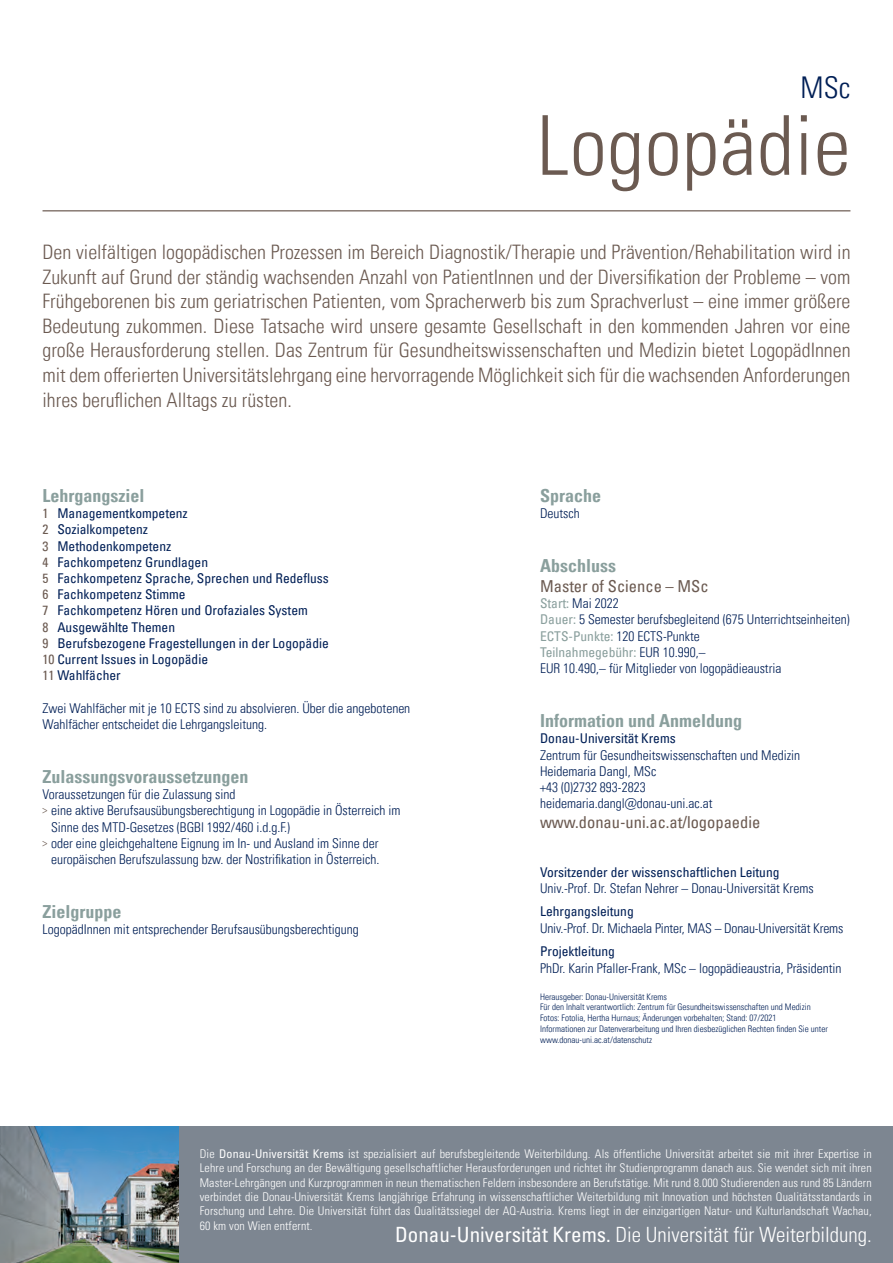
<style>
.page{position:relative;width:893px;height:1263px;background:#fff}
.page>*{position:absolute;margin:0;border:0;box-sizing:border-box;transform-origin:0 0}
.t1{font:300 condensed 82.5px "Univers LT Pro";letter-spacing:.01em;color:#6b5a51}
.t2{font:300 condensed 30px "Univers LT Pro";color:#001f56}
.t3{font:300 condensed 21px "Univers";color:#fff}
.t4{font:300 condensed 19.95px/24.6px "Univers LT Pro";color:#6b5a51;text-align:justify}
.t5{font:700 condensed 18px "Univers LT Pro";color:#8a9f9d}
.t6{font:condensed 16.5px "Univers LT Pro";color:#6b5a51}
.t7{font:300 condensed 13.5px/16.2px "Univers LT Pro";color:#001f56}
.t8{font:condensed 13.5px/16.2px "Univers LT Pro";color:#001f56}
.t9{font:300 condensed 12px/14.4px "Univers";letter-spacing:.01em;color:#fff;text-align:justify}
.t10{font:300 condensed 9px/10.8px "Univers LT Pro";color:#001f56}
.s1{color:#6b5a51}
.s2{font-weight:400;color:#8a9f9d}
.s3{font-weight:400}
</style>
<div class="page">
<div style="left:0;top:1127px;width:893px;height:136px;background:#7d8691"></div>
<img style="left:0;top:1127px;width:179px;height:136px">
<hr style="left:43px;top:210px;width:807px;height:1px;background:#6b5a51">
<h2 class="t2" style="left:800px;top:67px;width:52px">MSc</h2>
<h1 class="t1" style="left:537px;top:90px;width:315px">Logopädie</h1>
<p class="t4" style="left:43px;top:239px;width:809px">Den vielfältigen logopädischen Prozessen im Bereich Diagnostik/Therapie und Prävention/Rehabilitation wird in Zukunft auf Grund der ständig wachsenden Anzahl von PatientInnen und der Diversifikation der Probleme – vom Frühgeborenen bis zum geriatrischen Patienten, vom Spracherwerb bis zum Sprachverlust – eine immer größere Bedeutung zukommen. Diese Tatsache wird unsere gesamte Gesellschaft in den kommenden Jahren vor eine große Herausforderung stellen. Das Zentrum für Gesundheitswissenschaften und Medizin bietet LogopädInnen mit dem offerierten Universitätslehrgang eine hervorragende Möglichkeit sich für die wachsenden Anforderungen ihres beruflichen Alltags zu rüsten.</p>
<h3 class="t5" style="left:43px;top:485px;width:103px">Lehrgangsziel</h3>
<p class="t8" style="left:43px;top:505px;width:288px"><span class="s1">1</span> Managementkompetenz<br><span class="s1">2</span> Sozialkompetenz<br><span class="s1">3</span> Methodenkompetenz<br><span class="s1">4</span> Fachkompetenz Grundlagen<br><span class="s1">5</span> Fachkompetenz Sprache, Sprechen und Redefluss<br><span class="s1">6</span> Fachkompetenz Stimme<br><span class="s1">7</span> Fachkompetenz Hören und Orofaziales System<br><span class="s1">8</span> Ausgewählte Themen<br><span class="s1">9</span> Berufsbezogene Fragestellungen in der Logopädie<br><span class="s1">10</span> Current Issues in Logopädie<br><span class="s1">11</span> Wahlfächer</p>
<p class="t7" style="left:43px;top:699px;width:369px">Zwei Wahlfächer mit je 10 ECTS sind zu absolvieren. Über die angebotenen<br>Wahlfächer entscheidet die Lehrgangsleitung.</p>
<h3 class="t5" style="left:43px;top:765px;width:207px">Zulassungsvoraussetzungen</h3>
<p class="t7" style="left:43px;top:785px;width:194px">Voraussetzungen für die Zulassung sind</p>
<p class="t7" style="left:43px;top:802px;width:359px"><span class="s1">&gt;</span> eine aktive Berufsausübungsberechtigung in Logopädie in Österreich im</p>
<p class="t7" style="left:51px;top:818px;width:241px">Sinne des MTD-Gesetzes (BGBl 1992/460 i.d.g.F.)</p>
<p class="t7" style="left:43px;top:834px;width:338px"><span class="s1">&gt;</span> oder eine gleichgehaltene Eignung im In- und Ausland im Sinne der</p>
<p class="t7" style="left:51px;top:850px;width:330px">europäischen Berufszulassung bzw. der Nostrifikation in Österreich.</p>
<h3 class="t5" style="left:43px;top:900px;width:81px">Zielgruppe</h3>
<p class="t7" style="left:43px;top:920px;width:318px">LogopädInnen mit entsprechender Berufsausübungsberechtigung</p>
<h3 class="t5" style="left:540px;top:485px;width:63px">Sprache</h3>
<p class="t7" style="left:540px;top:505px;width:41px">Deutsch</p>
<h3 class="t5" style="left:540px;top:555px;width:77px">Abschluss</h3>
<p class="t6" style="left:540px;top:576px;width:170px">Master of Science – MSc</p>
<p class="t7" style="left:540px;top:595px;width:311px"><span class="s2">Start:</span> Mai 2022<br><span class="s2">Dauer:</span> 5 Semester berufsbegleitend (675 Unterrichtseinheiten)<br><span class="s2">ECTS-Punkte:</span> 120 ECTS-Punkte<br><span class="s2">Teilnahmegebühr:</span> EUR 10.990,–<br>EUR 10.490,– für Mitglieder von logopädieaustria</p>
<h3 class="t5" style="left:540px;top:710px;width:203px">Information und Anmeldung</h3>
<p class="t8" style="left:540px;top:730px;width:137px">Donau-Universität Krems</p>
<p class="t7" style="left:540px;top:746px;width:262px">Zentrum für Gesundheitswissenschaften und Medizin Heidemaria Dangl, MSc<br>+43 (0)2732 893-2823 heidemaria.dangl@donau-uni.ac.at</p>
<p class="t6" style="left:540px;top:811px;width:222px">www.donau-uni.ac.at/logopaedie</p>
<p class="t8" style="left:540px;top:863px;width:241px">Vorsitzender der wissenschaftlichen Leitung</p>
<p class="t7" style="left:540px;top:879px;width:275px">Univ.-Prof. Dr. Stefan Nehrer – Donau-Universität Krems</p>
<p class="t8" style="left:540px;top:903px;width:95px">Lehrgangsleitung</p>
<p class="t7" style="left:540px;top:919px;width:305px">Univ.-Prof. Dr. Michaela Pinter, MAS – Donau-Universität Krems</p>
<p class="t8" style="left:540px;top:943px;width:76px">Projektleitung</p>
<p class="t7" style="left:540px;top:959px;width:303px">PhDr. Karin Pfaller-Frank, MSc – logopädieaustria, Präsidentin</p>
<p class="t10" style="left:540px;top:990px;width:289px">Herausgeber: Donau-Universität Krems<br>Für den Inhalt verantwortlich: Zentrum für Gesundheitswissenschaften und Medizin Fotos: Fotolia, Hertha Hurnaus; Änderungen vorbehalten; Stand: 07/2021<br>Informationen zur Datenverarbeitung und Ihren diesbezüglichen Rechten finden Sie unter www.donau-uni.ac.at/datenschutz</p>
<p class="t9" style="left:200px;top:1146px;width:673px">Die <span class="s3">Donau-Universität Krems</span> ist spezialisiert auf berufsbegleitende Weiterbildung. Als öffentliche Universität arbeitet sie mit ihrer Expertise in Lehre und Forschung an der Bewältigung gesellschaftlicher Herausforderungen und richtet ihr Studienprogramm danach aus. Sie wendet sich mit ihren Master-Lehrgängen und Kurzprogrammen in neun thematischen Feldern insbesondere an Berufstätige. Mit rund 8.000 Studierenden aus rund 85 Ländern verbindet die Donau-Universität Krems langjährige Erfahrung in wissenschaftlicher Weiterbildung mit Innovation und höchsten Qualitätsstandards in Forschung und Lehre. Die Universität führt das Qualitätssiegel der AQ-Austria. Krems liegt in der einzigartigen Natur- und Kulturlandschaft Wachau, 60 km von Wien entfernt.</p>
<h3 class="t3" style="left:395px;top:1222px;width:478px"><span class="s3">Donau-Universität Krems.</span> Die Universität für Weiterbildung.</h3>
</div>
